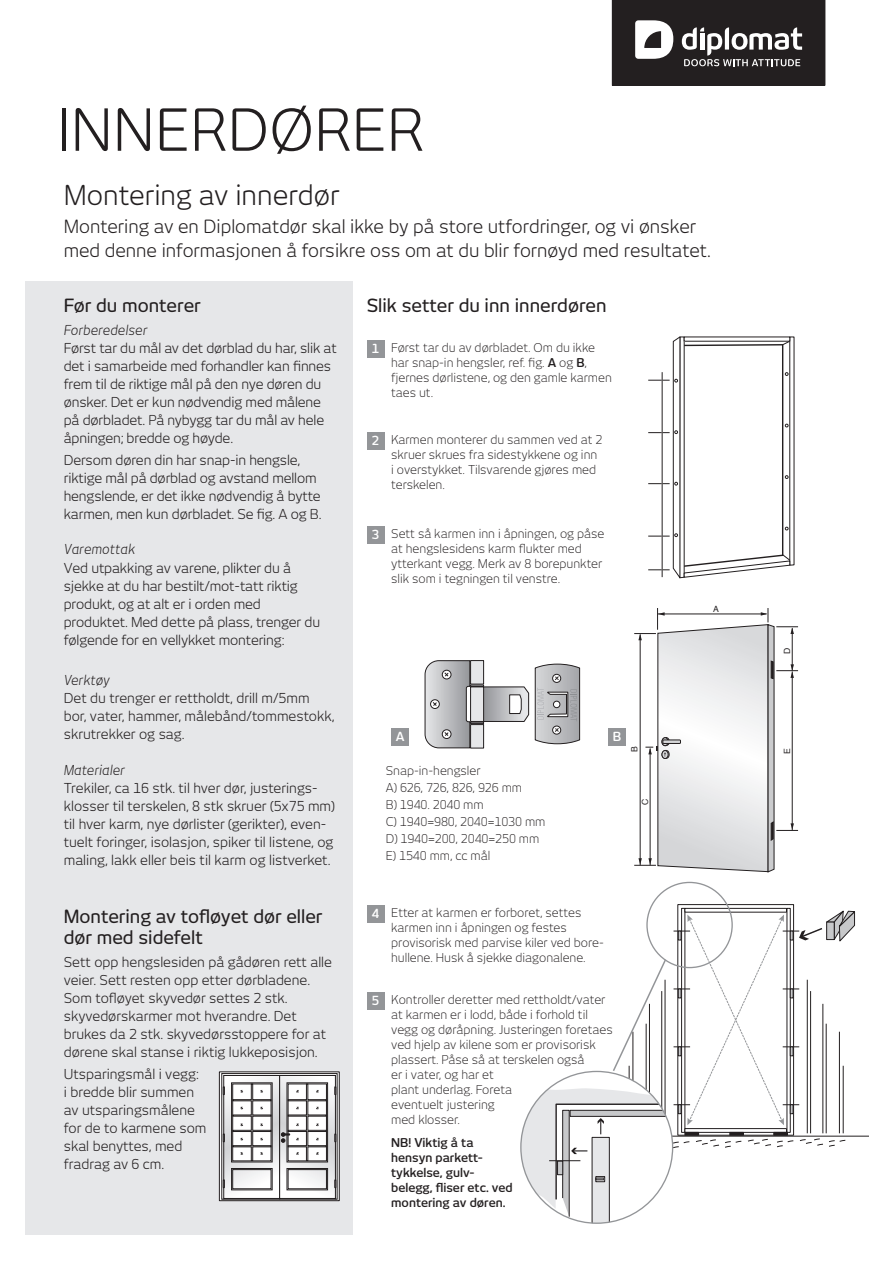
<style>
.page{position:relative;width:893px;height:1263px;background:#fff}
.page>*{position:absolute;margin:0;border:0;box-sizing:border-box;transform-origin:0 0}
.t1{font:57px "New June";letter-spacing:.01em;color:#231f20}
.t2{font:27px "New June";color:#231f20}
.t3{font:18px/24px "New June";color:#231f20}
.t4{font:500 18px/21.6px "New June";color:#231f20}
.t5{font:13.5px/18px "New June";color:#231f20}
.t6{font:italic 13.5px "New June";color:#231f20}
.t7{font:600 12.3px "New June";color:#fff}
.t8{font:300 12px/15px "New June";color:#231f20}
.t9{font:600 12px/15px "New June";color:#231f20}
.t10{font:8.55px "Helvetica";color:#231f20}
.s1{font-weight:600}
</style>
<div class="page">
<div style="left:26px;top:281px;width:327px;height:954px;background:#e6e7e9"></div>
<svg style="left:612px;top:0;width:213px;height:85px;background:#423f40"></svg>
<svg style="left:648px;top:336px;width:143px;height:243px"></svg>
<hr style="left:662px;top:372px;width:1px;height:205px;background:#231f20">
<svg style="left:634px;top:608px;width:164px;height:264px"></svg>
<hr style="left:619px;top:1136px;width:250px;height:1px;background:#231f20">
<div style="left:367px;top:340px;width:18px;height:18px;background:#939598"></div>
<div style="left:367px;top:432px;width:18px;height:18px;background:#939598"></div>
<div style="left:367px;top:526px;width:18px;height:18px;background:#939598"></div>
<div style="left:367px;top:905px;width:18px;height:18px;background:#939598"></div>
<div style="left:367px;top:992px;width:18px;height:18px;background:#939598"></div>
<div style="left:391px;top:728px;width:18px;height:18px;background:#939598"></div>
<div style="left:608px;top:728px;width:18px;height:18px;background:#939598"></div>
<div style="left:219px;top:1071px;width:121px;height:130px;border:1px solid #231f20"></div>
<div style="left:222px;top:1073px;width:115px;height:126px;border:1px solid #231f20"></div>
<svg style="left:223px;top:1075px;width:113px;height:124px"></svg>
<svg style="left:424px;top:660px;width:156px;height:88px"></svg>
<svg style="left:521px;top:908px;width:335px;height:315px"></svg>
<h1 class="t1" style="left:57px;top:96px;width:293px">INNERdører</h1>
<h2 class="t2" style="left:64px;top:179px;width:277px">Montering av innerdør</h2>
<h3 class="t3" style="left:64px;top:214px;width:648px">Montering av en Diplomatdør skal ikke by på store utfordringer, og vi ønsker med denne informasjonen å forsikre oss om at du blir fornøyd med resultatet.</h3>
<h3 class="t4" style="left:64px;top:295px;width:139px">Før du monterer</h3>
<p class="t6" style="left:64px;top:322px;width:85px">Forberedelser</p>
<p class="t5" style="left:64px;top:339px;width:274px">Først tar du mål av det dørblad du har, slik at det i samarbeide med forhandler kan finnes frem til de riktige mål på den nye døren du ønsker. Det er kun nødvendig med målene på dørbladet. På nybygg tar du mål av hele åpningen; bredde og høyde.</p>
<p class="t5" style="left:64px;top:451px;width:259px">Dersom døren din har snap-in hengsle, riktige mål på dørblad og avstand mellom hengslende, er det ikke nødvendig å bytte karmen, men kun dørbladet. Se fig. A og B.</p>
<p class="t6" style="left:64px;top:541px;width:73px">Varemottak</p>
<p class="t5" style="left:64px;top:558px;width:258px">Ved utpakking av varene, plikter du å sjekke at du har bestilt/mot-tatt riktig produkt, og at alt er i orden med produktet. Med dette på plass, trenger du følgende for en vellykket montering:</p>
<p class="t6" style="left:64px;top:672px;width:48px">Verktøy</p>
<p class="t5" style="left:64px;top:689px;width:272px">Det du trenger er rettholdt, drill m/5mm bor, vater, hammer, målebånd/tommestokk, skrutrekker og sag.</p>
<p class="t6" style="left:64px;top:762px;width:63px">Materialer</p>
<p class="t5" style="left:64px;top:779px;width:273px">Trekiler, ca 16 stk. til hver dør, justerings&shy;klosser til terskelen, 8 stk skruer (5x75 mm) til hver karm, nye dørlister (gerikter), even&shy;tuelt foringer, isolasjon, spiker til listene, og maling, lakk eller beis til karm og listverket.</p>
<h3 class="t4" style="left:367px;top:295px;width:241px">Slik setter du inn innerdøren</h3>
<p class="t8" style="left:391px;top:340px;width:222px">Først tar du av dørbladet. Om du ikke har snap-in hengsler, ref. fig. <span class="s1">A</span> og <span class="s1">B</span>, fjernes dørlistene, og den gamle karmen taes ut.</p>
<p class="t8" style="left:391px;top:432px;width:213px">Karmen monterer du sammen ved at 2 skruer skrues fra sidestykkene og inn i overstykket. Tilsvarende gjøres med terskelen.</p>
<p class="t8" style="left:391px;top:526px;width:215px">Sett så karmen inn i åpningen, og påse at hengslesidens karm flukter med ytterkant vegg. Merk av 8 borepunkter slik som i tegningen til venstre.</p>
<p class="t7" style="left:372px;top:342px;width:9px">1</p>
<p class="t7" style="left:372px;top:433px;width:9px">2</p>
<p class="t7" style="left:372px;top:527px;width:9px">3</p>
<p class="t10" style="left:713px;top:602px;width:7px">A</p>
<p class="t7" style="left:396px;top:729px;width:10px">A</p>
<p class="t7" style="left:613px;top:729px;width:10px">B</p>
<p class="t10" style="left:628px;top:752px;width:7px;rotate:-90deg">B</p>
<p class="t8" style="left:386px;top:762px;width:161px;line-height:17.1px">Snap-in-hengsler<br>A) 626, 726, 826, 926 mm<br>B) 1940. 2040 mm<br>C) 1940=980, 2040=1030 mm<br>D) 1940=200, 2040=250 mm<br>E) 1540 mm, cc mål</p>
<p class="t10" style="left:638px;top:805px;width:8px;rotate:-90deg">C</p>
<h3 class="t4" style="left:64px;top:905px;width:260px">Montering av tofløyet dør eller dør med sidefelt</h3>
<p class="t5" style="left:64px;top:952px;width:270px">Sett opp hengslesiden på gådøren rett alle veier. Sett resten opp etter dørbladene.<br>Som tofløyet skyvedør settes 2 stk. skyvedørskarmer mot hverandre. Det brukes da 2 stk. skyvedørsstoppere for at dørene skal stanse i riktig lukkeposisjon.</p>
<p class="t5" style="left:64px;top:1065px;width:144px">Utsparingsmål i vegg:<br>i bredde blir summen av utsparingsmålene for de to karmene som skal benyttes, med fradrag av 6 cm.</p>
<p class="t7" style="left:372px;top:906px;width:9px">4</p>
<p class="t7" style="left:372px;top:993px;width:9px">5</p>
<p class="t8" style="left:391px;top:905px;width:214px">Etter at karmen er forboret, settes karmen inn i åpningen og festes provisorisk med parvise kiler ved bore&shy;hullene. Husk å sjekke diagonalene.</p>
<p class="t8" style="left:391px;top:992px;width:223px">Kontroller deretter med rettholdt/vater at karmen er i lodd, både i forhold til vegg og døråpning. Justeringen foretaes ved hjelp av kilene som er provisorisk plassert. Påse så at terskelen også<br>er i vater, og har et<br>plant underlag. Foreta<br>eventuelt justering<br>med klosser.</p>
<p class="t9" style="left:391px;top:1135px;width:123px">NB! Viktig å ta hensyn parkett&shy;tykkelse, gulv&shy;belegg, fliser etc. ved montering av døren.</p>
<p class="t10" style="left:781px;top:654px;width:8px;rotate:-90deg">D</p>
<p class="t10" style="left:781px;top:754px;width:7px;rotate:-90deg">E</p>
</div>
